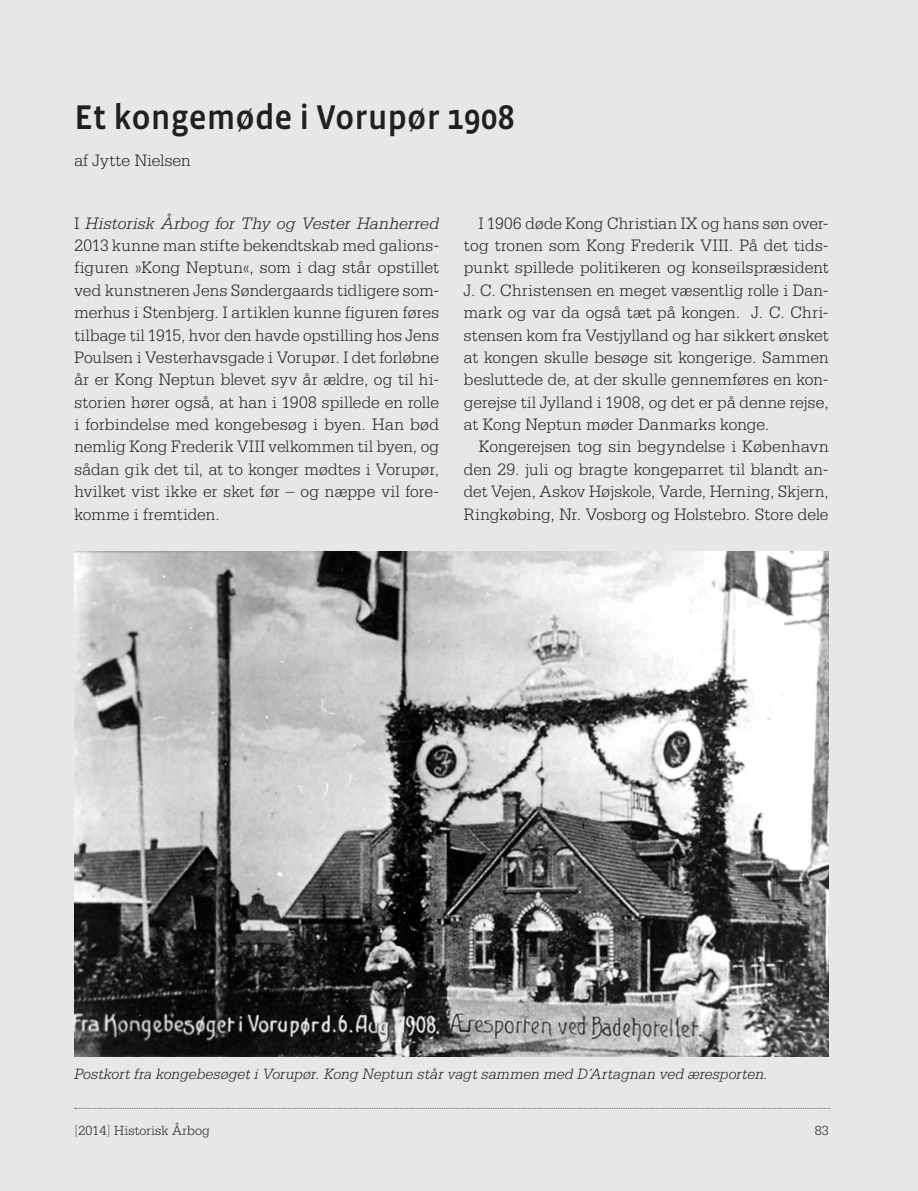
<style>
.page{position:relative;width:918px;height:1191px;background:#e6e7e9}
.page>*{position:absolute;margin:0;border:0;box-sizing:border-box;transform-origin:0 0}
.Overskrift{font:500 35px "Vista Sans OT";color:#231f20}
.Brødtekst_u__indryk{font:300 17.5px/22.4px "Serifa";letter-spacing:.005em;color:#231f20;text-align:justify}
.Brødtekst_m__indryk{font:300 17.5px/22.4px "Serifa";color:#231f20;text-align:justify}
.Billedtekst{font:italic 300 15.75px "Serifa";letter-spacing:.01em;color:#231f20}
.t1{font:300 14px "Serifa";letter-spacing:.01em;color:#231f20}
.s1{font-style:italic}
.s2{color:#6c6d70}
</style>
<div class="page">
<img style="left:74px;top:551px;width:754px;height:506px">
<svg style="left:75px;top:1108px;width:754px;height:1px"></svg>
<p class="Overskrift" style="left:74px;top:99px;width:442px">Et kongemøde i Vorupør 1908</p>
<p class="Brødtekst_u__indryk" style="left:74px;top:149px;width:118px">af Jytte Nielsen</p>
<p class="Brødtekst_u__indryk" style="left:74px;top:211px;width:366px">I <span class="s1">Historisk Årbog for Thy og Vester Hanherred </span>2013 kunne man stifte bekendtskab med galions&shy;figuren »Kong Neptun«, som i dag står opstillet ved kunstneren Jens Søndergaards tidligere som&shy;merhus i Stenbjerg. I artiklen kunne figuren føres tilbage til 1915, hvor den havde opstilling hos Jens Poulsen i Vesterhavsgade i Vorupør. I det forløbne år er Kong Neptun blevet syv år ældre, og til hi&shy;storien hører også, at han i 1908 spillede en rolle i forbindelse med kongebesøg i byen. Han bød nemlig Kong Frederik VIII velkommen til byen, og sådan gik det til, at to konger mødtes i Vorupør, hvilket vist ikke er sket før – og næppe vil fore&shy;komme i fremtiden.</p>
<p class="Brødtekst_m__indryk" style="left:464px;top:211px;width:366px;text-indent:15px">I 1906 døde Kong Christian IX og hans søn over&shy;tog tronen som Kong Frederik VIII. På det tids&shy;punkt spillede politikeren og konseilspræsident J. C. Christensen en meget væsentlig rolle i Dan&shy;mark og var da også tæt på kongen. J. C. Chri&shy;stensen kom fra Vestjylland og har sikkert ønsket at kongen skulle besøge sit kongerige. Sammen besluttede de, at der skulle gennemføres en kon&shy;gerejse til Jylland i 1908, og det er på denne rejse, at Kong Neptun møder Danmarks konge.</p>
<p class="Brødtekst_m__indryk" style="left:464px;top:435px;width:366px;text-indent:15px">Kongerejsen tog sin begyndelse i København den 29. juli og bragte kongeparret til blandt an&shy;det Vejen, Askov Højskole, Varde, Herning, Skjern, Ringkøbing, Nr. Vosborg og Holstebro. Store dele</p>
<p class="Billedtekst" style="left:74px;top:1065px;width:695px">Postkort fra kongebesøget i Vorupør. Kong Neptun står vagt sammen med D´Artagnan ved æresporten.</p>
<p class="t1" style="left:74px;top:1122px;width:137px"><span class="s2">[</span>2014<span class="s2">]</span> Historisk Årbog</p>
<p class="t1" style="left:814px;top:1122px;width:15px">83</p>
</div>
